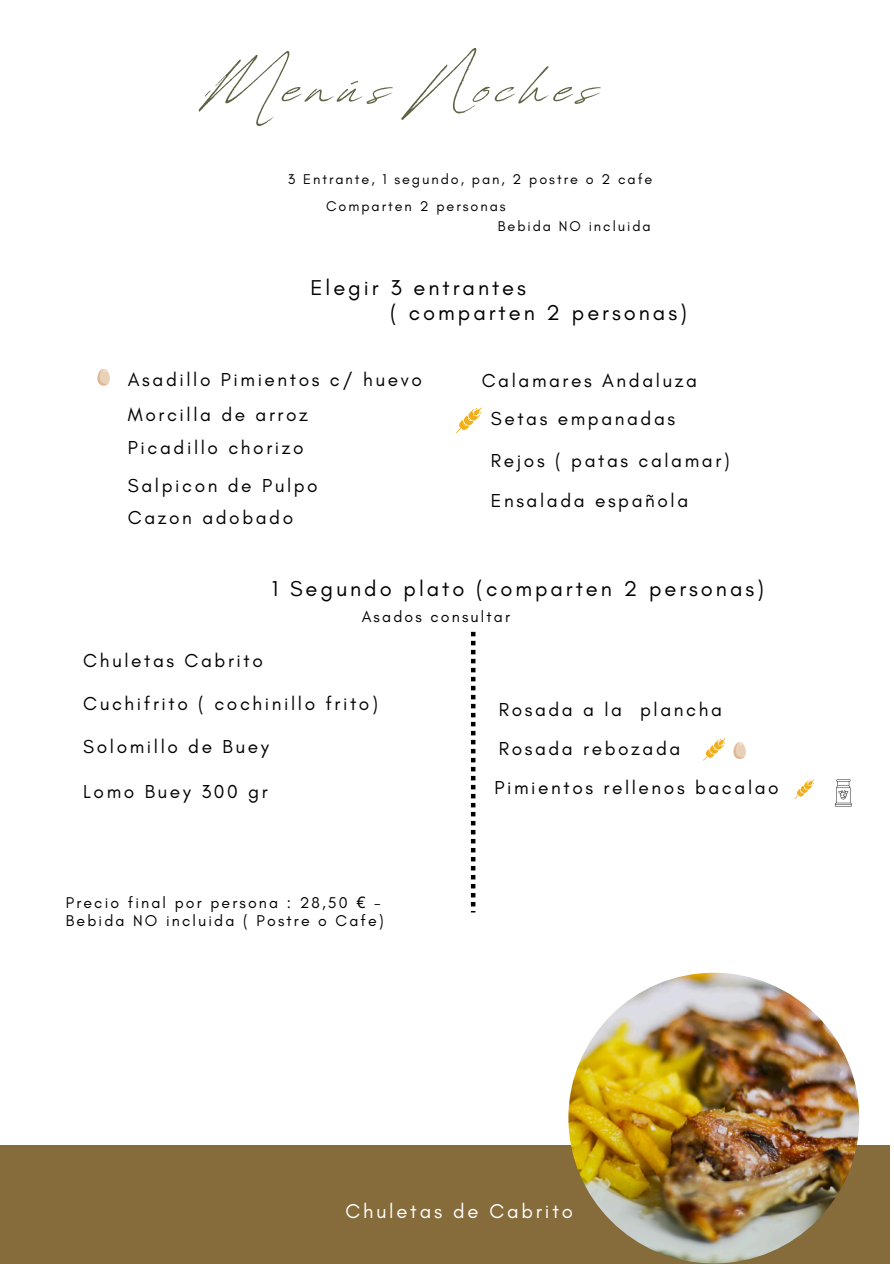
<style>
.page{position:relative;width:894px;height:1264px;background:#fff}
.page>*{position:absolute;margin:0;border:0;box-sizing:border-box;transform-origin:0 0}
.t1{font:84.3px "Revive 80 Signature";letter-spacing:.085em;color:#5f6243}
.t2{font:21.9px/24.8px "Glacial Indifference";letter-spacing:.135em;color:#000}
.t3{font:20.4px "Glacial Indifference";letter-spacing:.135em;color:#fff}
.t4{font:19.05px "Glacial Indifference";letter-spacing:.135em;color:#000}
.t5{font:15.9px "Glacial Indifference";letter-spacing:.135em;color:#000}
.t6{font:14.4px "Glacial Indifference";letter-spacing:.135em;color:#000}
.s1{font-family:"Noto Sans"}
</style>
<div class="page">
<div style="left:0;top:1144px;width:889px;height:119px;background:#866b3b"></div>
<svg style="left:471px;top:632px;width:4px;height:280px"></svg>
<img style="left:568px;top:972px;width:291px;height:291px;border-radius:50%">
<svg style="left:456px;top:407px;width:25px;height:26px"></svg>
<svg style="left:703px;top:738px;width:22px;height:22px"></svg>
<svg style="left:794px;top:779px;width:20px;height:20px"></svg>
<svg style="left:834px;top:779px;width:17px;height:27px"></svg>
<svg style="left:97px;top:369px;width:13px;height:16px"></svg>
<svg style="left:733px;top:742px;width:12px;height:17px"></svg>
<h1 class="t1" style="left:205px;top:23px;width:393px">Menús Noches</h1>
<h3 class="t6" style="left:288px;top:170px;width:366px">3 Entrante, 1 segundo, pan, 2 postre o 2 cafe</h3>
<p class="t6" style="left:326px;top:197px;width:181px">Comparten 2 personas</p>
<p class="t6" style="left:497px;top:218px;width:154px">Bebida NO incluida</p>
<h2 class="t2" style="left:390px;top:275px;width:298px;text-indent:-80px">Elegir 3 entrantes<br>( comparten 2 personas)</h2>
<p class="t4" style="left:128px;top:367px;width:295px">Asadillo Pimientos c/ huevo</p>
<p class="t4" style="left:481px;top:369px;width:217px">Calamares Andaluza</p>
<h3 class="t4" style="left:128px;top:403px;width:181px">Morcilla de arroz</h3>
<p class="t4" style="left:128px;top:436px;width:177px">Picadillo chorizo</p>
<h2 class="t4" style="left:128px;top:474px;width:191px">Salpicon de Pulpo</h2>
<h3 class="t4" style="left:128px;top:506px;width:167px">Cazon adobado</h3>
<p class="t4" style="left:490px;top:406px;width:186px">Setas empanadas</p>
<h3 class="t4" style="left:490px;top:449px;width:240px">Rejos ( patas calamar)</h3>
<p class="t4" style="left:490px;top:488px;width:199px">Ensalada española</p>
<h3 class="t2" style="left:272px;top:575px;width:493px">1 Segundo plato (comparten 2 personas)</h3>
<h3 class="t4" style="left:83px;top:649px;width:181px">Chuletas Cabrito</h3>
<p class="t5" style="left:361px;top:607px;width:150px">Asados consultar</p>
<h3 class="t4" style="left:83px;top:692px;width:296px">Cuchifrito ( cochinillo frito)</h3>
<h3 class="t4" style="left:498px;top:698px;width:225px">Rosada a la plancha</h3>
<h3 class="t4" style="left:83px;top:735px;width:187px">Solomillo de Buey</h3>
<p class="t4" style="left:83px;top:780px;width:186px">Lomo Buey 300 gr</p>
<h3 class="t5" style="left:66px;top:892px;width:316px">Precio final por persona : 28,50 <span class="s1">€</span> -</h3>
<h3 class="t5" style="left:66px;top:910px;width:319px">Bebida NO incluida ( Postre o Cafe)</h3>
<h3 class="t4" style="left:498px;top:737px;width:183px">Rosada rebozada</h3>
<h3 class="t4" style="left:494px;top:775px;width:286px">Pimientos rellenos bacalao</h3>
<h3 class="t3" style="left:345px;top:1198px;width:229px">Chuletas de Cabrito</h3>
</div>
